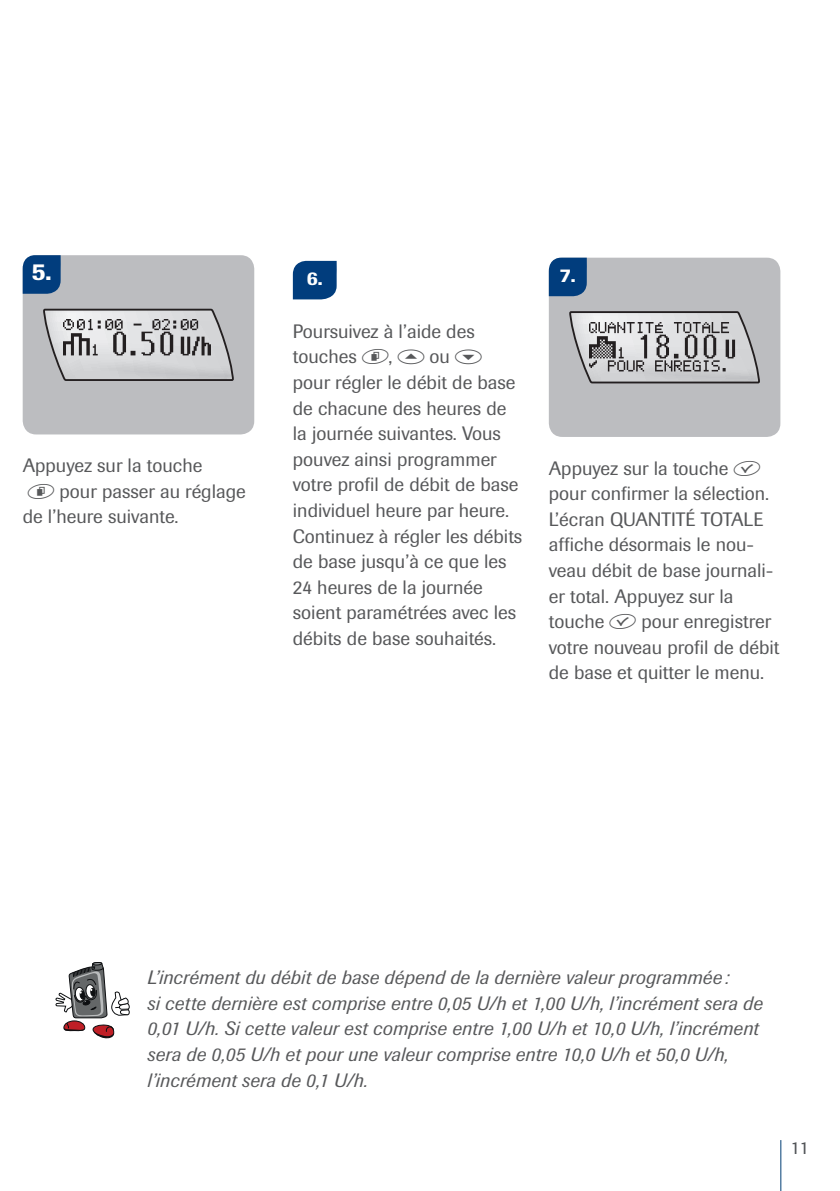
<style>
.page{position:relative;width:840px;height:1191px;background:#fff}
.page>*{position:absolute;margin:0;border:0;box-sizing:border-box;transform-origin:0 0}
.t1{font:500 24px "Imago Pro";color:#fff}
.t2{font:19.2px/25.6px "Imago Pro";color:#57585a}
.t3{font:italic 19.2px/25.6px "Imago Pro";letter-spacing:.005em;color:#57585a}
.t4{font:500 19.2px "Imago Pro";color:#fff}
.t5{font:18px "Imago Pro";color:#505356}
.s1{font-family:"Labeling Font III"}
</style>
<div class="page">
<hr style="left:780px;top:1140px;width:1px;height:51px;background:#003e74">
<div style="left:293px;top:261px;width:43px;height:38px;background:#013d7d"></div>
<div style="left:23px;top:255px;width:231px;height:179px;background:#bcbdc0;border-radius:14px"></div>
<svg style="left:23px;top:255px;width:38px;height:39px"></svg>
<svg style="left:43px;top:309px;width:191px;height:72px"></svg>
<img style="left:63px;top:320px;width:150px;height:50px">
<svg style="left:56px;top:962px;width:74px;height:76px"></svg>
<div style="left:548px;top:258px;width:232px;height:179px;background:#bcbdc0;border-radius:14px"></div>
<svg style="left:548px;top:258px;width:38px;height:38px"></svg>
<svg style="left:569px;top:311px;width:190px;height:72px"></svg>
<img style="left:589px;top:322px;width:150px;height:50px">
<p class="t1" style="left:32px;top:256px;width:21px">5.</p>
<p class="t4" style="left:306px;top:266px;width:17px">6.</p>
<p class="t2" style="left:23px;top:452px;width:224px">Appuyez sur la touche<br><span class="s1">d</span> pour passer au réglage de l’heure suivante.</p>
<p class="t2" style="left:293px;top:318px;width:231px">Poursuivez à l’aide des touches <span class="s1">d</span>, <span class="s1">a</span> ou <span class="s1">s </span>pour régler le débit de base de chacune des heures de la journée suivantes. Vous pouvez ainsi programmer votre profil de débit de base individuel heure par heure.<br>Continuez à régler les débits de base jusqu’à ce que les<br>24 heures de la journée soient paramétrées avec les débits de base souhaités.</p>
<p class="t4" style="left:559px;top:262px;width:17px">7.</p>
<p class="t2" style="left:548px;top:455px;width:232px">Appuyez sur la touche <span class="s1">f </span>pour confirmer la sélection.<br>L’écran QUANTITÉ TOTALE affiche désormais le nou&shy;veau débit de base journali&shy;er total. Appuyez sur la touche <span class="s1">f</span> pour enregistrer votre nouveau profil de débit de base et quitter le menu.</p>
<p class="t3" style="left:147px;top:964px;width:616px">L’incrément du débit de base dépend de la dernière valeur programmée :<br>si cette dernière est comprise entre 0,05 U/h et 1,00 U/h, l’incrément sera de 0,01 U/h. Si cette valeur est comprise entre 1,00 U/h et 10,0 U/h, l’incrément sera de 0,05 U/h et pour une valeur comprise entre 10,0 U/h et 50,0 U/h, l’incrément sera de 0,1 U/h.</p>
<p class="t5" style="left:790px;top:1135px;width:19px">11</p>
</div>
